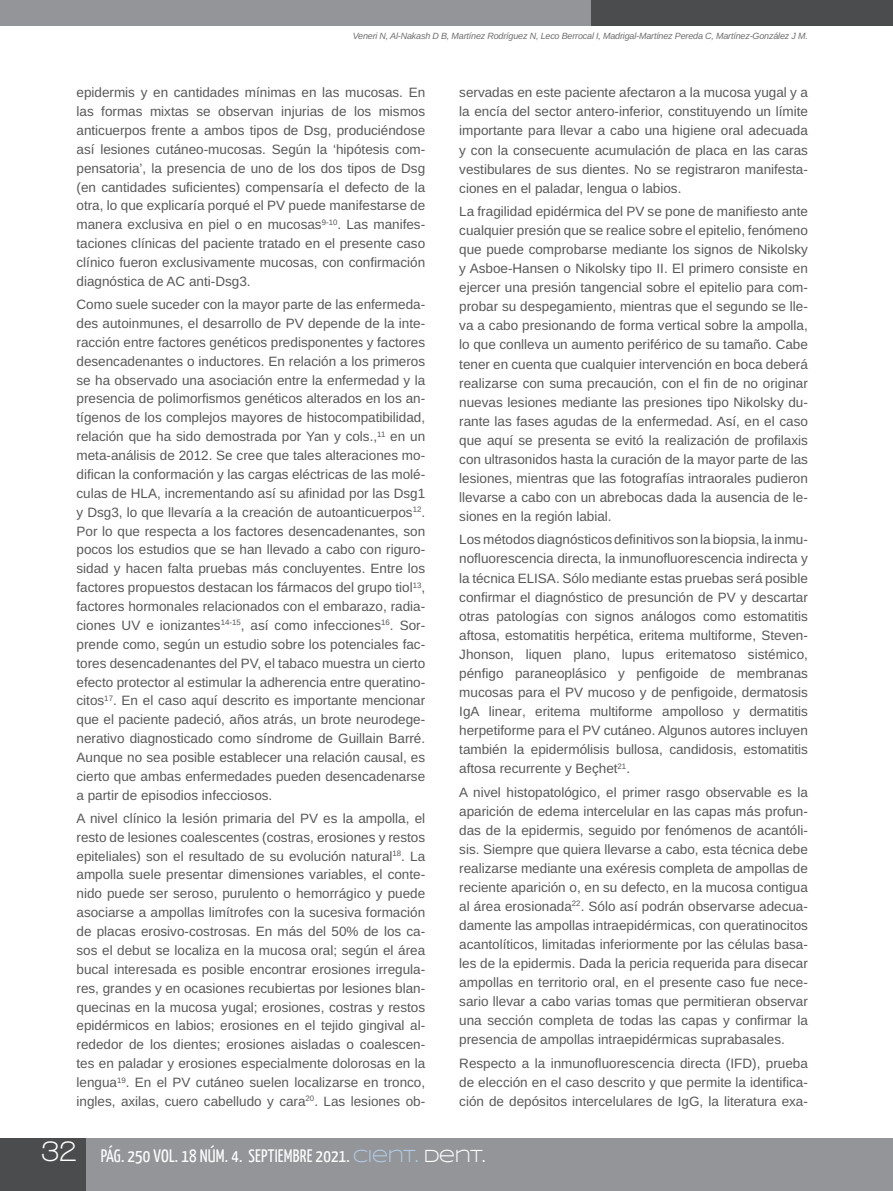
<style>
.page{position:relative;width:893px;height:1191px;background:#fff}
.page>*{position:absolute;margin:0;border:0;box-sizing:border-box;transform-origin:0 0}
.t1{font:700 30px "Walkway";color:#fff}
.t2{font:18px "Yanone Kaffeesatz";letter-spacing:.01em;color:#fff}
.t3{font:13.5px/18.9px "Arimo";color:#57585a;text-align:justify}
.t4{font:italic 9px "Arimo";letter-spacing:-.02em;color:#6d6e71}
.s1{font-family:"Syncopate";color:#b1cae5}
.s2{font-family:"Syncopate"}
</style>
<div class="page">
<div style="left:0;top:1138px;width:893px;height:53px;background:#939598"></div>
<div style="left:0;top:1138px;width:85px;height:53px;background:#4b4c4d"></div>
<div style="left:0;top:0;width:893px;height:25px;background:#939598"></div>
<div style="left:591px;top:0;width:302px;height:25px;background:#4b4c4d"></div>
<p class="t4" style="left:353px;top:29px;width:457px">Veneri N, Al-Nakash D B, Martínez Rodríguez N, Leco Berrocal I, Madrigal-Martínez Pereda C, Martínez-González J M.</p>
<p class="t3" style="left:77px;top:84px;width:350px">epidermis y en cantidades mínimas en las mucosas. En las formas mixtas se observan injurias de los mismos anticuerpos frente a ambos tipos de Dsg, produciéndose así lesiones cutáneo-mucosas. Según la ‘hipótesis com&shy;pensatoria’, la presencia de uno de los dos tipos de Dsg (en cantidades suficientes) compensaría el defecto de la otra, lo que explicaría porqué el PV puede manifestarse de manera exclusiva en piel o en mucosas<sup>9-10</sup>. Las manifes&shy;taciones clínicas del paciente tratado en el presente caso clínico fueron exclusivamente mucosas, con confirmación diagnóstica de AC anti-Dsg3.</p>
<p class="t3" style="left:77px;top:296px;width:350px">Como suele suceder con la mayor parte de las enfermeda&shy;des autoinmunes, el desarrollo de PV depende de la inte&shy;racción entre factores genéticos predisponentes y factores desencadenantes o inductores. En relación a los primeros se ha observado una asociación entre la enfermedad y la presencia de polimorfismos genéticos alterados en los an&shy;tígenos de los complejos mayores de histocompatibilidad, relación que ha sido demostrada por Yan y cols.,<sup>11</sup> en un meta-análisis de 2012. Se cree que tales alteraciones mo&shy;difican la conformación y las cargas eléctricas de las molé&shy;culas de HLA, incrementando así su afinidad por las Dsg1 y Dsg3, lo que llevaría a la creación de autoanticuerpos<sup>12</sup>.<br>Por lo que respecta a los factores desencadenantes, son pocos los estudios que se han llevado a cabo con riguro&shy;sidad y hacen falta pruebas más concluyentes. Entre los factores propuestos destacan los fármacos del grupo tiol<sup>13</sup>, factores hormonales relacionados con el embarazo, radia&shy;ciones UV e ionizantes<sup>14-15</sup>, así como infecciones<sup>16</sup>. Sor&shy;prende como, según un estudio sobre los potenciales fac&shy;tores desencadenantes del PV, el tabaco muestra un cierto efecto protector al estimular la adherencia entre queratino&shy;citos<sup>17</sup>. En el caso aquí descrito es importante mencionar que el paciente padeció, años atrás, un brote neurodege&shy;nerativo diagnosticado como síndrome de Guillain Barré.<br>Aunque no sea posible establecer una relación causal, es cierto que ambas enfermedades pueden desencadenarse a partir de episodios infecciosos.</p>
<p class="t3" style="left:77px;top:809px;width:350px">A nivel clínico la lesión primaria del PV es la ampolla, el resto de lesiones coalescentes (costras, erosiones y restos epiteliales) son el resultado de su evolución natural<sup>18</sup>. La ampolla suele presentar dimensiones variables, el conte&shy;nido puede ser seroso, purulento o hemorrágico y puede asociarse a ampollas limítrofes con la sucesiva formación de placas erosivo-costrosas. En más del 50% de los ca&shy;sos el debut se localiza en la mucosa oral; según el área bucal interesada es posible encontrar erosiones irregula&shy;res, grandes y en ocasiones recubiertas por lesiones blan&shy;quecinas en la mucosa yugal; erosiones, costras y restos epidérmicos en labios; erosiones en el tejido gingival al&shy;rededor de los dientes; erosiones aisladas o coalescen&shy;tes en paladar y erosiones especialmente dolorosas en la lengua<sup>19</sup>. En el PV cutáneo suelen localizarse en tronco, ingles, axilas, cuero cabelludo y cara<sup>20</sup>. Las lesiones ob-</p>
<p class="t3" style="left:459px;top:84px;width:350px">servadas en este paciente afectaron a la mucosa yugal y a la encía del sector antero-inferior, constituyendo un límite importante para llevar a cabo una higiene oral adecuada y con la consecuente acumulación de placa en las caras vestibulares de sus dientes. No se registraron manifesta&shy;ciones en el paladar, lengua o labios.</p>
<p class="t3" style="left:459px;top:202px;width:350px">La fragilidad epidérmica del PV se pone de manifiesto ante cualquier presión que se realice sobre el epitelio, fenómeno que puede comprobarse mediante los signos de Nikolsky y Asboe-Hansen o Nikolsky tipo II. El primero consiste en ejercer una presión tangencial sobre el epitelio para com&shy;probar su despegamiento, mientras que el segundo se lle&shy;va a cabo presionando de forma vertical sobre la ampolla, lo que conlleva un aumento periférico de su tamaño. Cabe tener en cuenta que cualquier intervención en boca deberá realizarse con suma precaución, con el fin de no originar nuevas lesiones mediante las presiones tipo Nikolsky du&shy;rante las fases agudas de la enfermedad. Así, en el caso que aquí se presenta se evitó la realización de profilaxis con ultrasonidos hasta la curación de la mayor parte de las lesiones, mientras que las fotografías intraorales pudieron llevarse a cabo con un abrebocas dada la ausencia de le&shy;siones en la región labial.</p>
<p class="t3" style="left:459px;top:530px;width:350px">Los métodos diagnósticos definitivos son la biopsia, la inmu&shy;nofluorescencia directa, la inmunofluorescencia indirecta y la técnica ELISA. Sólo mediante estas pruebas será posible confirmar el diagnóstico de presunción de PV y descartar otras patologías con signos análogos como estomatitis aftosa, estomatitis herpética, eritema multiforme, Steven-Jhonson, liquen plano, lupus eritematoso sistémico, pénfigo paraneoplásico y penfigoide de membranas mucosas para el PV mucoso y de penfigoide, dermatosis IgA linear, eritema multiforme ampolloso y dermatitis herpetiforme para el PV cutáneo. Algunos autores incluyen también la epidermólisis bullosa, candidosis, estomatitis aftosa recurrente y Beçhet<sup>21</sup>.</p>
<p class="t3" style="left:459px;top:782px;width:350px">A nivel histopatológico, el primer rasgo observable es la aparición de edema intercelular en las capas más profun&shy;das de la epidermis, seguido por fenómenos de acantóli&shy;sis. Siempre que quiera llevarse a cabo, esta técnica debe realizarse mediante una exéresis completa de ampollas de reciente aparición o, en su defecto, en la mucosa contigua al área erosionada<sup>22</sup>. Sólo así podrán observarse adecua&shy;damente las ampollas intraepidérmicas, con queratinocitos acantolíticos, limitadas inferiormente por las células basa&shy;les de la epidermis. Dada la pericia requerida para disecar ampollas en territorio oral, en el presente caso fue nece&shy;sario llevar a cabo varias tomas que permitieran observar una sección completa de todas las capas y confirmar la presencia de ampollas intraepidérmicas suprabasales.</p>
<p class="t3" style="left:459px;top:1053px;width:350px">Respecto a la inmunofluorescencia directa (IFD), prueba de elección en el caso descrito y que permite la identifica&shy;ción de depósitos intercelulares de IgG, la literatura exa-</p>
<h1 class="t1" style="left:41px;top:1134px;width:37px">32</h1>
<h2 class="t2" style="left:101px;top:1148px;width:386px">PÁG. 250 VOL. 18 NÚM. 4. SEPTIEMBRE 2021. <span class="s1">CIENT.</span> <span class="s2">DENT.</span></h2>
</div>
